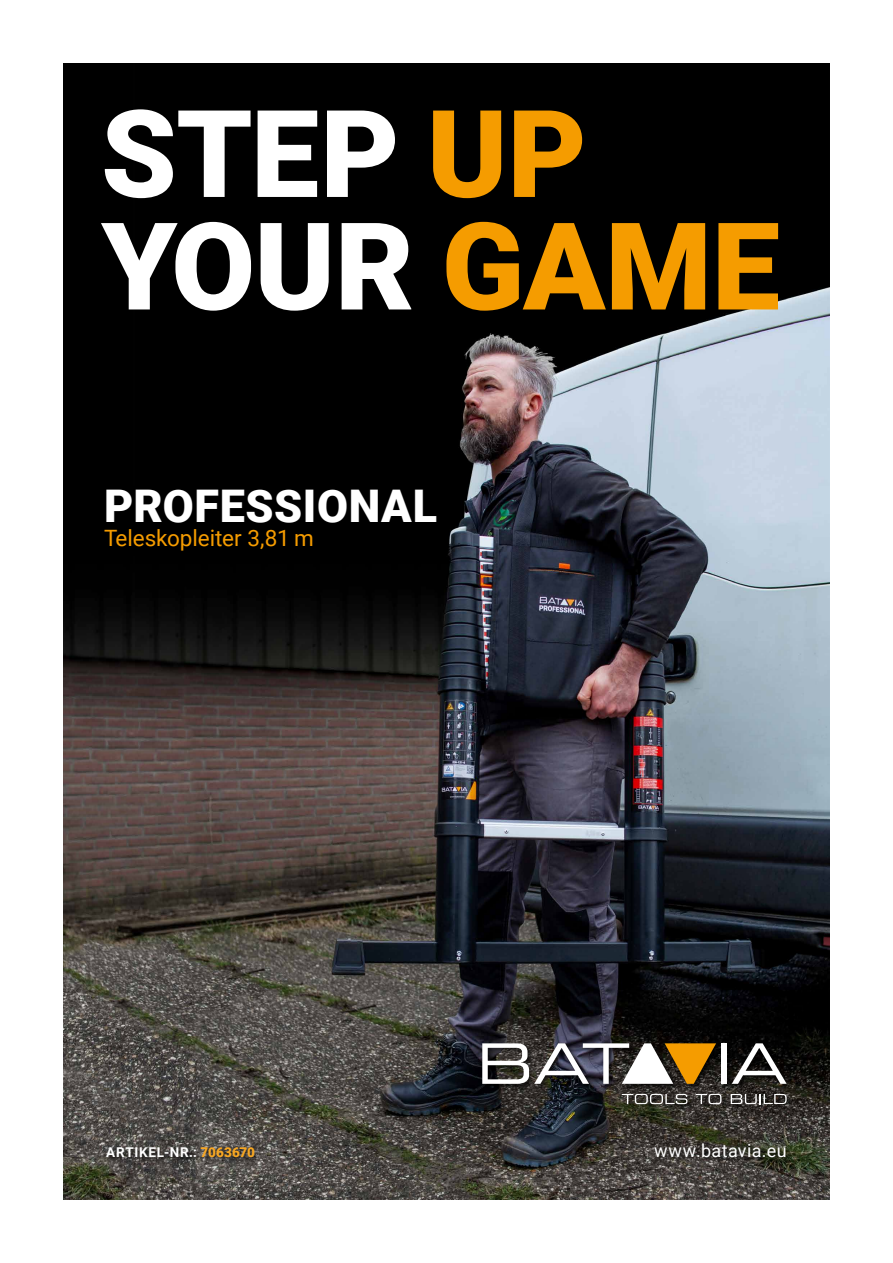
<style>
.page{position:relative;width:893px;height:1263px;background:#fff}
.page>*{position:absolute;margin:0;border:0;box-sizing:border-box;transform-origin:0 0}
.t1{font:900 121.5px/112.5px "Roboto";letter-spacing:-.005em;color:#fff}
.t2{font:900 45px "Roboto";letter-spacing:.015em;color:#fff}
.t3{font:22.5px "Roboto";letter-spacing:-.005em;color:#f59c00}
.t4{font:18px "Roboto";letter-spacing:.02em;color:#fff}
.t5{font:700 13.5px "Roboto";letter-spacing:.055em;color:#fff}
.s1{color:#f59c00}
.s2{font-weight:900;color:#f7a723}
</style>
<div class="page">
<img style="left:64px;top:64px;width:765px;height:1135px">
<div style="left:654px;top:1141px;width:139px;height:23px;background:#000;opacity:.75"></div>
<div style="left:481px;top:1042px;width:313px;height:69px;background:#000;opacity:.75"></div>
<svg style="left:622px;top:1094px;width:65px;height:10px"></svg>
<svg style="left:696px;top:1094px;width:25px;height:10px"></svg>
<svg style="left:731px;top:1094px;width:56px;height:10px"></svg>
<div style="left:721px;top:1043px;width:6px;height:41px;background:#fff"></div>
<svg style="left:732px;top:1043px;width:55px;height:41px"></svg>
<svg style="left:482px;top:1043px;width:234px;height:41px"></svg>
<div style="left:105px;top:1146px;width:157px;height:18px;background:#000;opacity:.75"></div>
<div style="left:100px;top:484px;width:347px;height:78px;background:#000"></div>
<h1 class="t1" style="left:101px;top:93px;width:680px">STEP <span class="s1">UP<br></span>YOUR <span class="s1">GAME</span></h1>
<h2 class="t2" style="left:104px;top:475px;width:334px">PROFESSIONAL</h2>
<h3 class="t3" style="left:104px;top:522px;width:211px">Teleskopleiter 3,81 m</h3>
<p class="t5" style="left:106px;top:1142px;width:150px">ARTIKEL-NR.: <span class="s2">7063670</span></p>
<h3 class="t4" style="left:654px;top:1138px;width:134px">www.batavia.eu</h3>
</div>
